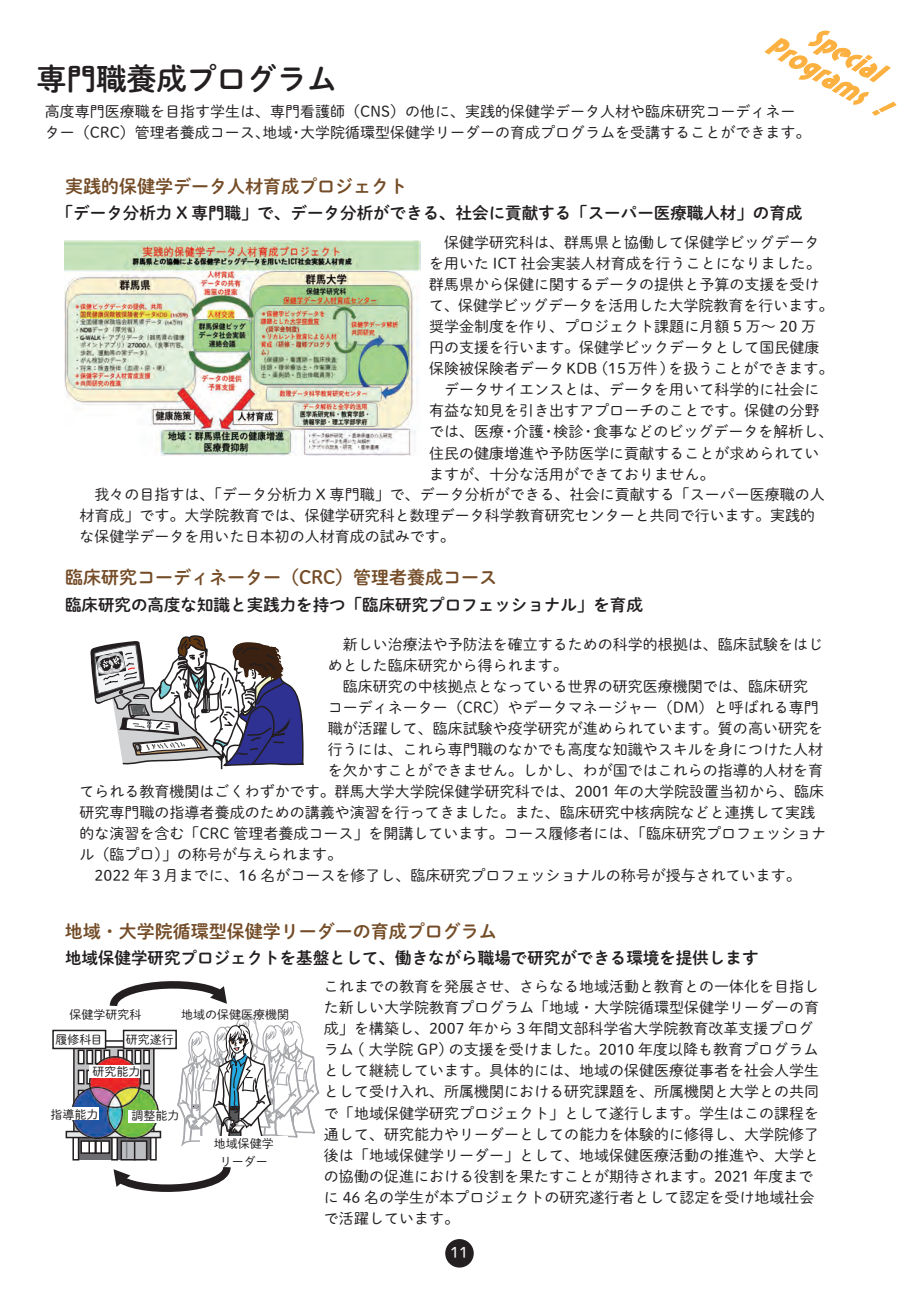
<style>
.page{position:relative;width:919px;height:1289px;background:#fff}
.page>*{position:absolute;margin:0;border:0;box-sizing:border-box;transform-origin:0 0}
.t1{font:30px "DNP Shuei M Go Std B";color:#231f20}
.t2{font:italic 25.35px/28.2px "AB tombo bold";color:#fbb03f;text-align:center}
.t3{font:18px "DNP Shuei M Go Std B";color:#744c27}
.t4{font:16.5px "DNP Shuei M Go Std B";color:#231f20}
.t5{font:15px/21px "DNP Shuei M Go Std L";color:#231f20}
.t6{font:15px "DNP Shuei M Go Std L";color:#fff}
.t7{font:12px/18px "DNP Shuei M Go Std L";color:#231f20;text-align:center}
</style>
<div class="page">
<svg style="left:764px;top:30px;width:133px;height:86px"></svg>
<div style="left:446px;top:1239px;width:27px;height:27px;background:#231f20;border-radius:50%"></div>
<div style="left:445px;top:1238px;width:28px;height:29px;border:2px solid #231f20;border-radius:50%"></div>
<svg style="left:79px;top:1138px;width:9px;height:21px"></svg>
<svg style="left:78px;top:1049px;width:7px;height:7px"></svg>
<svg style="left:86px;top:1049px;width:2px;height:7px"></svg>
<svg style="left:72px;top:1138px;width:7px;height:22px"></svg>
<div style="left:80px;top:1140px;width:30px;height:13px;background:#fff;border:2px solid #231f20"></div>
<svg style="left:66px;top:1130px;width:5px;height:8px"></svg>
<img style="left:71px;top:1056px;width:17px;height:82px">
<div style="left:48px;top:1107px;width:50px;height:12px;background:#fff"></div>
<div style="left:52px;top:1029px;width:54px;height:20px;background:#fff;border:2px solid #231f20"></div>
<svg style="left:88px;top:981px;width:232px;height:211px"></svg>
<svg style="left:90px;top:635px;width:214px;height:135px"></svg>
<img style="left:64px;top:241px;width:356px;height:214px">
<h2 class="t2" style="left:789px;top:7px;width:138px;rotate:30deg">Special<br>Programs !</h2>
<h1 class="t1" style="left:37px;top:56px;width:302px">専門職養成プログラム</h1>
<p class="t5" style="left:45px;top:100px;width:767px">高度専門医療職を目指す学生は、専門看護師（CNS）の他に、実践的保健学データ人材や臨床研究コーディネーター（CRC）管理者養成コース、地域・大学院循環型保健学リーダーの育成プログラムを受講することができます。</p>
<p class="t3" style="left:65px;top:173px;width:344px">実践的保健学データ人材育成プロジェクト</p>
<p class="t4" style="left:57px;top:201px;width:747px">「データ分析力 X 専門職」で、データ分析ができる、社会に貢献する「スーパー医療職人材」の育成</p>
<p class="t5" style="left:429px;top:232px;width:406px">　保健学研究科は、群馬県と協働して保健学ビッグデータを用いた ICT 社会実装人材育成を行うことになりました。群馬県から保健に関するデータの提供と予算の支援を受けて、保健学ビッグデータを活用した大学院教育を行います。奨学金制度を作り、プロジェクト課題に月額 5 万～ 20 万円の支援を行います。保健学ビックデータとして国民健康保険被保険者データKDB (15万件)を扱うことができます。　データサイエンスとは、データを用いて科学的に社会に有益な知見を引き出すアプローチのことです。保健の分野では、医療・介護・検診・食事などのビッグデータを解析し、住民の健康増進や予防医学に貢献することが求められていますが、十分な活用ができておりません。</p>
<p class="t5" style="left:80px;top:483px;width:746px">　我々の目指すは、「データ分析力 X 専門職」で、データ分析ができる、社会に貢献する「スーパー医療職の人材育成」です。大学院教育では、保健学研究科と数理データ科学教育研究センターと共同で行います。実践的な保健学データを用いた日本初の人材育成の試みです。</p>
<p class="t3" style="left:65px;top:564px;width:433px">臨床研究コーディネーター（CRC）管理者養成コース</p>
<p class="t4" style="left:65px;top:592px;width:579px">臨床研究の高度な知識と実践力を持つ「臨床研究プロフェッショナル」を育成</p>
<p class="t5" style="left:328px;top:633px;width:496px">　新しい治療法や予防法を確立するための科学的根拠は、臨床試験をはじ</p>
<p class="t5" style="left:328px;top:654px;width:241px">めとした臨床研究から得られます。</p>
<p class="t5" style="left:328px;top:675px;width:481px">　臨床研究の中核拠点となっている世界の研究医療機関では、臨床研究</p>
<p class="t5" style="left:328px;top:696px;width:492px">コーディネーター（CRC）やデータマネージャー（DM）と呼ばれる専門</p>
<p class="t5" style="left:328px;top:717px;width:496px">職が活躍して、臨床試験や疫学研究が進められています。質の高い研究を</p>
<p class="t5" style="left:328px;top:738px;width:496px">行うには、これら専門職のなかでも高度な知識やスキルを身につけた人材</p>
<p class="t5" style="left:328px;top:759px;width:496px">を欠かすことができません。しかし、わが国ではこれらの指導的人材を育</p>
<p class="t5" style="left:80px;top:780px;width:746px">てられる教育機関はごくわずかです。群馬大学大学院保健学研究科では、2001 年の大学院設置当初から、臨床</p>
<p class="t5" style="left:80px;top:801px;width:736px">研究専門職の指導者養成のための講義や演習を行ってきました。また、臨床研究中核病院などと連携して実践</p>
<p class="t5" style="left:80px;top:822px;width:748px">的な演習を含む「CRC 管理者養成コース」を開講しています。コース履修者には、「臨床研究プロフェッショナ</p>
<p class="t5" style="left:80px;top:843px;width:264px">ル（臨プロ）」の称号が与えられます。</p>
<p class="t5" style="left:80px;top:864px;width:722px">　2022 年３月までに、16 名がコースを修了し、臨床研究プロフェッショナルの称号が授与されています。</p>
<p class="t3" style="left:65px;top:918px;width:433px">地域・大学院循環型保健学リーダーの育成プログラム</p>
<p class="t4" style="left:65px;top:945px;width:695px">地域保健学研究プロジェクトを基盤として、働きながら職場で研究ができる環境を提供します</p>
<p class="t7" style="left:69px;top:1005px;width:73px">保健学研究科</p>
<p class="t7" style="left:56px;top:1030px;width:49px">履修科目</p>
<p class="t7" style="left:126px;top:1030px;width:49px">研究遂行</p>
<p class="t7" style="left:181px;top:1005px;width:109px">地域の保健医療機関</p>
<p class="t7" style="left:92px;top:1061px;width:50px">研究能力</p>
<p class="t7" style="left:50px;top:1104px;width:49px">指導能力</p>
<p class="t7" style="left:131px;top:1106px;width:49px">調整能力</p>
<p class="t7" style="left:214px;top:1134px;width:61px">地域保健学リーダー</p>
<p class="t5" style="left:324px;top:975px;width:496px">これまでの教育を発展させ、さらなる地域活動と教育との一体化を目指した新しい大学院教育プログラム「地域・大学院循環型保健学リーダーの育成」を構築し、2007 年から３年間文部科学省大学院教育改革支援プログラム ( 大学院 GP) の支援を受けました。2010 年度以降も教育プログラムとして継続しています。具体的には、地域の保健医療従事者を社会人学生として受け入れ、所属機関における研究課題を、所属機関と大学との共同で「地域保健学研究プロジェクト」として遂行します。学生はこの課程を通して、研究能力やリーダーとしての能力を体験的に修得し、大学院修了後は「地域保健学リーダー」として、地域保健医療活動の推進や、大学との協働の促進における役割を果たすことが期待されます。2021 年度までに 46 名の学生が本プロジェクトの研究遂行者として認定を受け地域社会で活躍しています。</p>
<p class="t6" style="left:450px;top:1241px;width:19px">11</p>
</div>
